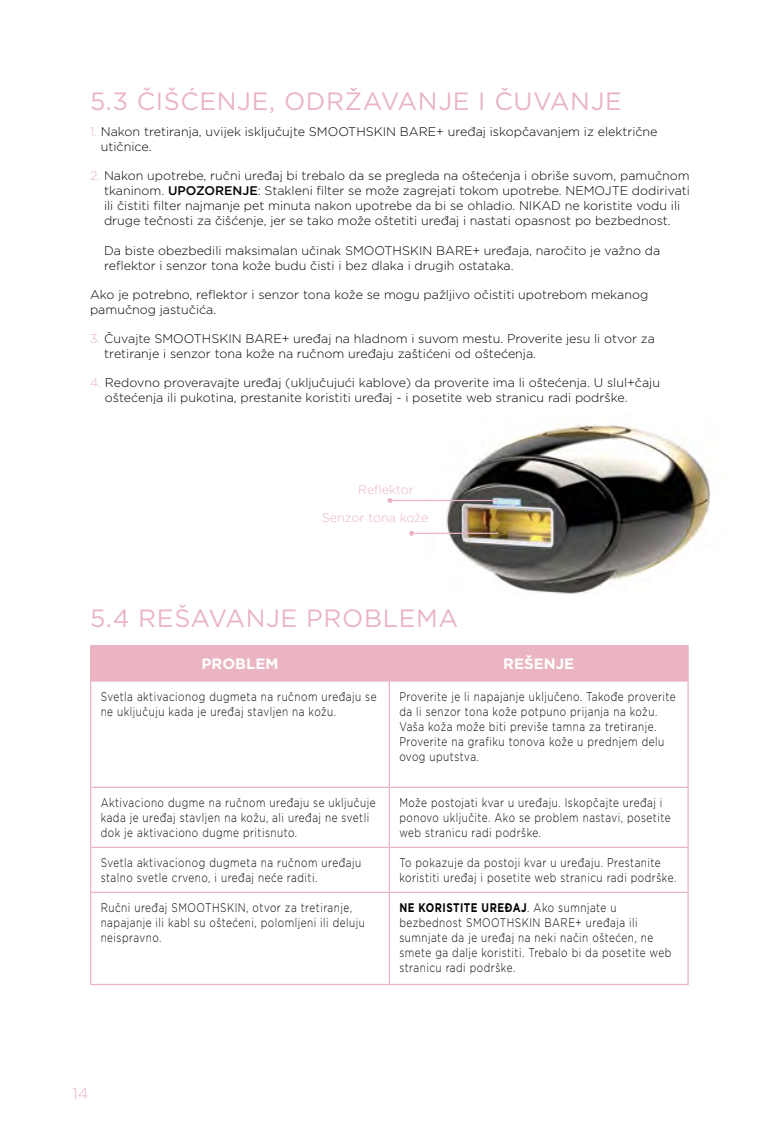
<style>
.page{position:relative;width:780px;height:1134px;background:#fff}
.page>*{position:absolute;margin:0;border:0;box-sizing:border-box;transform-origin:0 0}
.t1{font:25px "Gotham";letter-spacing:.025em;color:#eab4c3}
.t2{font:300 16.25px "Gotham";color:#eab4c3}
.t3{font:700 15px "Gotham";color:#fff}
.t4{font:300 12.5px/15px "Gotham";color:#000}
.t5{font:300 12.5px/15px "Gotham";letter-spacing:.05em;color:#000;scale:.8 1}
.t6{font:300 12.5px "Gotham";color:#eab4c3}
.s1{color:#eab4c3}
.s2{font-weight:500}
.s3{font-weight:700}
</style>
<div class="page">
<img style="left:423px;top:424px;width:288px;height:170px">
<div style="left:91px;top:646px;width:596px;height:34px;background:#eab4c3"></div>
<hr style="left:90px;top:646px;width:1px;height:34px;background:#eab4c3">
<hr style="left:90px;top:645px;width:299px;height:1px;background:#eab4c3">
<hr style="left:389px;top:646px;width:1px;height:34px;background:#eab4c3">
<hr style="left:389px;top:645px;width:299px;height:1px;background:#eab4c3">
<hr style="left:687px;top:646px;width:1px;height:34px;background:#eab4c3">
<hr style="left:90px;top:682px;width:1px;height:105px;background:#eab4c3">
<hr style="left:90px;top:680px;width:299px;height:2px;background:#eab4c3">
<hr style="left:389px;top:682px;width:1px;height:105px;background:#eab4c3">
<hr style="left:389px;top:680px;width:299px;height:2px;background:#eab4c3">
<hr style="left:687px;top:682px;width:1px;height:105px;background:#eab4c3">
<hr style="left:90px;top:788px;width:1px;height:59px;background:#eab4c3">
<hr style="left:90px;top:787px;width:299px;height:1px;background:#eab4c3">
<hr style="left:389px;top:788px;width:1px;height:59px;background:#eab4c3">
<hr style="left:389px;top:787px;width:299px;height:1px;background:#eab4c3">
<hr style="left:687px;top:788px;width:1px;height:59px;background:#eab4c3">
<hr style="left:90px;top:848px;width:1px;height:44px;background:#eab4c3">
<hr style="left:90px;top:847px;width:299px;height:1px;background:#eab4c3">
<hr style="left:389px;top:848px;width:1px;height:44px;background:#eab4c3">
<hr style="left:389px;top:847px;width:299px;height:1px;background:#eab4c3">
<hr style="left:687px;top:848px;width:1px;height:44px;background:#eab4c3">
<hr style="left:90px;top:893px;width:1px;height:91px;background:#eab4c3">
<hr style="left:90px;top:892px;width:299px;height:1px;background:#eab4c3">
<hr style="left:90px;top:984px;width:299px;height:1px;background:#eab4c3">
<hr style="left:389px;top:893px;width:1px;height:91px;background:#eab4c3">
<hr style="left:389px;top:892px;width:299px;height:1px;background:#eab4c3">
<hr style="left:687px;top:893px;width:1px;height:91px;background:#eab4c3">
<hr style="left:389px;top:984px;width:299px;height:1px;background:#eab4c3">
<hr style="left:390px;top:500px;width:108px;height:1px;background:#eab4c3">
<svg style="left:387px;top:498px;width:5px;height:5px"></svg>
<hr style="left:411px;top:533px;width:87px;height:1px;background:#eab4c3">
<svg style="left:409px;top:531px;width:5px;height:5px"></svg>
<h1 class="t1" style="left:90px;top:85px;width:533px">5.3 ČIŠĆENJE, ODRŽAVANJE I ČUVANJE</h1>
<p class="t4" style="left:101px;top:123px;width:558px;text-indent:-11px"><span class="s1">1.</span> Nakon tretiranja, uvijek isključujte SMOOTHSKIN BARE+ uređaj iskopčavanjem iz električne utičnice.</p>
<p class="t4" style="left:104px;top:168px;width:587px;text-indent:-14px"><span class="s1">2.</span> Nakon upotrebe, ručni uređaj bi trebalo da se pregleda na oštećenja i obriše suvom, pamučnom tkaninom. <span class="s2">UPOZORENJE</span>: Stakleni filter se može zagrejati tokom upotrebe. NEMOJTE dodirivati ili čistiti filter najmanje pet minuta nakon upotrebe da bi se ohladio. NIKAD ne koristite vodu ili druge tečnosti za čišćenje, jer se tako može oštetiti uređaj i nastati opasnost po bezbednost.</p>
<p class="t4" style="left:104px;top:243px;width:558px">Da biste obezbedili maksimalan učinak SMOOTHSKIN BARE+ uređaja, naročito je važno da reflektor i senzor tona kože budu čisti i bez dlaka i drugih ostataka.</p>
<p class="t4" style="left:90px;top:287px;width:559px">Ako je potrebno, reflektor i senzor tona kože se mogu pažljivo očistiti upotrebom mekanog pamučnog jastučića.</p>
<p class="t4" style="left:104px;top:331px;width:552px;text-indent:-14px"><span class="s1">3.</span> Čuvajte SMOOTHSKIN BARE+ uređaj na hladnom i suvom mestu. Proverite jesu li otvor za tretiranje i senzor tona kože na ručnom uređaju zaštićeni od oštećenja.</p>
<p class="t4" style="left:105px;top:375px;width:556px;text-indent:-15px"><span class="s1">4.</span> Redovno proveravajte uređaj (uključujući kablove) da proverite ima li oštećenja. U slul+čaju oštećenja ili pukotina, prestanite koristiti uređaj - i posetite web stranicu radi podrške.</p>
<p class="t6" style="left:358px;top:481px;width:57px">Reflektor</p>
<p class="t6" style="left:322px;top:510px;width:108px">Senzor tona kože</p>
<h1 class="t1" style="left:90px;top:602px;width:370px">5.4 REŠAVANJE PROBLEMA</h1>
<p class="t3" style="left:201px;top:654px;width:78px">PROBLEM</p>
<p class="t3" style="left:503px;top:654px;width:72px">REŠENJE</p>
<p class="t5" style="left:101px;top:689px;width:346px">Svetla aktivacionog dugmeta na ručnom uređaju se ne uključuju kada je uređaj stavljen na kožu.</p>
<p class="t5" style="left:399px;top:689px;width:347px">Proverite je li napajanje uključeno. Takođe proverite da li senzor tona kože potpuno prijanja na kožu.<br>Vaša koža može biti previše tamna za tretiranje.<br>Proverite na grafiku tonova kože u prednjem delu ovog uputstva.</p>
<p class="t5" style="left:101px;top:795px;width:345px">Aktivaciono dugme na ručnom uređaju se uključuje kada je uređaj stavljen na kožu, ali uređaj ne svetli dok je aktivaciono dugme pritisnuto.</p>
<p class="t5" style="left:399px;top:795px;width:340px">Može postojati kvar u uređaju. Iskopčajte uređaj i ponovo uključite. Ako se problem nastavi, posetite web stranicu radi podrške.</p>
<p class="t5" style="left:101px;top:855px;width:327px">Svetla aktivacionog dugmeta na ručnom uređaju stalno svetle crveno, i uređaj neće raditi.</p>
<p class="t5" style="left:399px;top:855px;width:347px">To pokazuje da postoji kvar u uređaju. Prestanite koristiti uređaj i posetite web stranicu radi podrške.</p>
<p class="t5" style="left:101px;top:900px;width:332px">Ručni uređaj SMOOTHSKIN, otvor za tretiranje, napajanje ili kabl su oštećeni, polomljeni ili deluju neispravno.</p>
<p class="t5" style="left:399px;top:900px;width:341px"><span class="s3">NE KORISTITE UREĐAJ</span>. Ako sumnjate u bezbednost SMOOTHSKIN BARE+ uređaja ili sumnjate da je uređaj na neki način oštećen, ne smete ga dalje koristiti. Trebalo bi da posetite web stranicu radi podrške.</p>
<h2 class="t2" style="left:72px;top:1083px;width:18px">14</h2>
</div>
